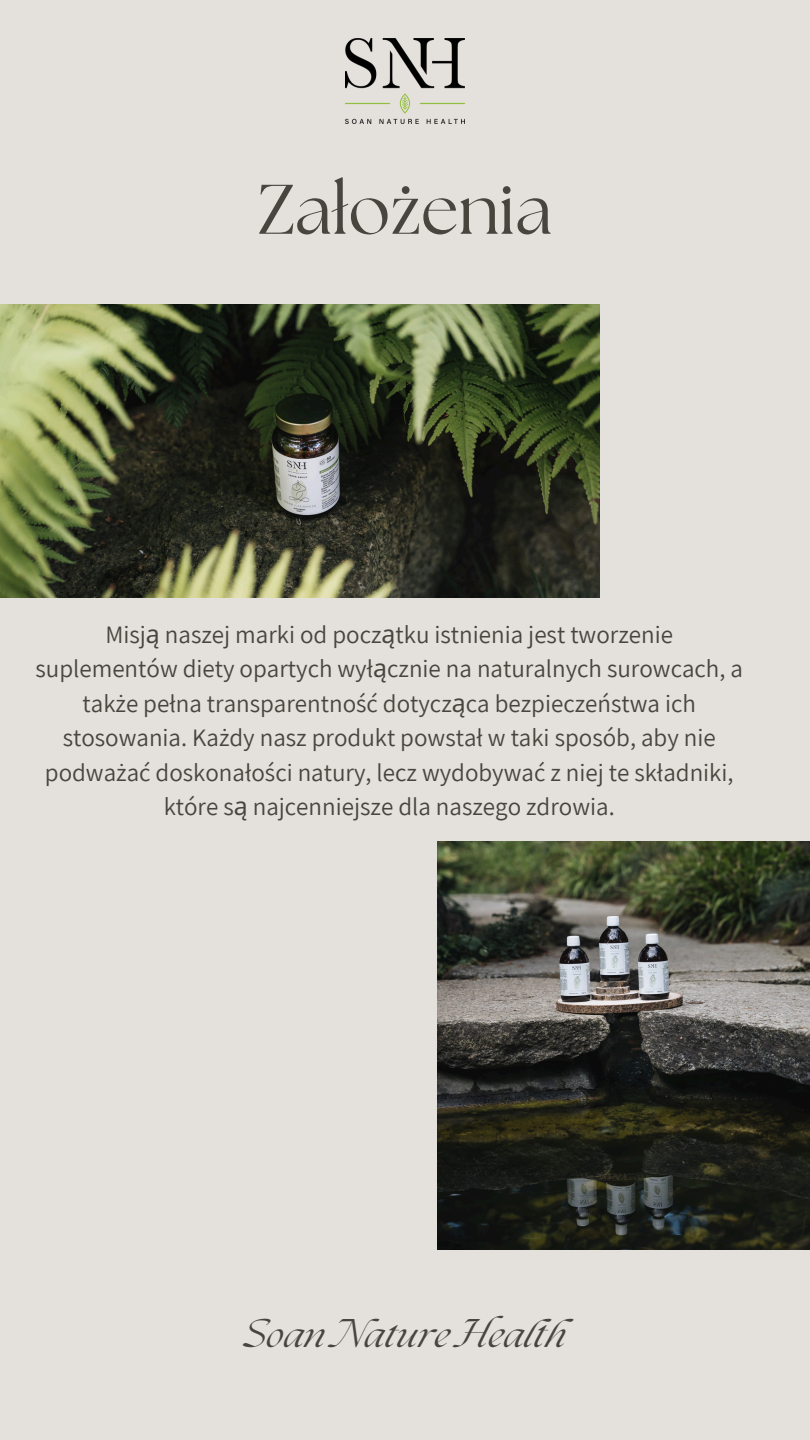
<style>
.page{position:relative;width:810px;height:1440px;background:#e4e0dc}
.page>*{position:absolute;margin:0;border:0;box-sizing:border-box;transform-origin:0 0}
.t1{font:70px "The Seasons";color:#47453e}
.t2{font:italic 35px "The Seasons";color:#47453e}
.t3{font:25px/34.5px "Assistant";color:#47453e;text-align:center}
.s1{font-family:"Noto Sans"}
</style>
<div class="page">
<img style="left:0;top:305px;width:600px;height:293px">
<img style="left:438px;top:842px;width:372px;height:408px">
<img style="left:345px;top:38px;width:119px;height:86px">
<p class="t1" style="left:258px;top:178px;width:296px">Założenia</p>
<p class="t3" style="left:35px;top:616px;width:709px">Misj<span class="s1">ą</span> naszej marki od pocz<span class="s1">ą</span>tku istnienia jest tworzenie suplementów diety opartych wył<span class="s1">ą</span>cznie na naturalnych surowcach, a także pełna transparentność dotycz<span class="s1">ą</span>ca bezpieczeństwa ich stosowania. Każdy nasz produkt powstał w taki sposób, aby nie podważać doskonałości natury, lecz wydobywać z niej te składniki, które s<span class="s1">ą</span> najcenniejsze dla naszego zdrowia.</p>
<h1 class="t2" style="left:244px;top:1319px;width:323px">Soan Nature Health</h1>
</div>
